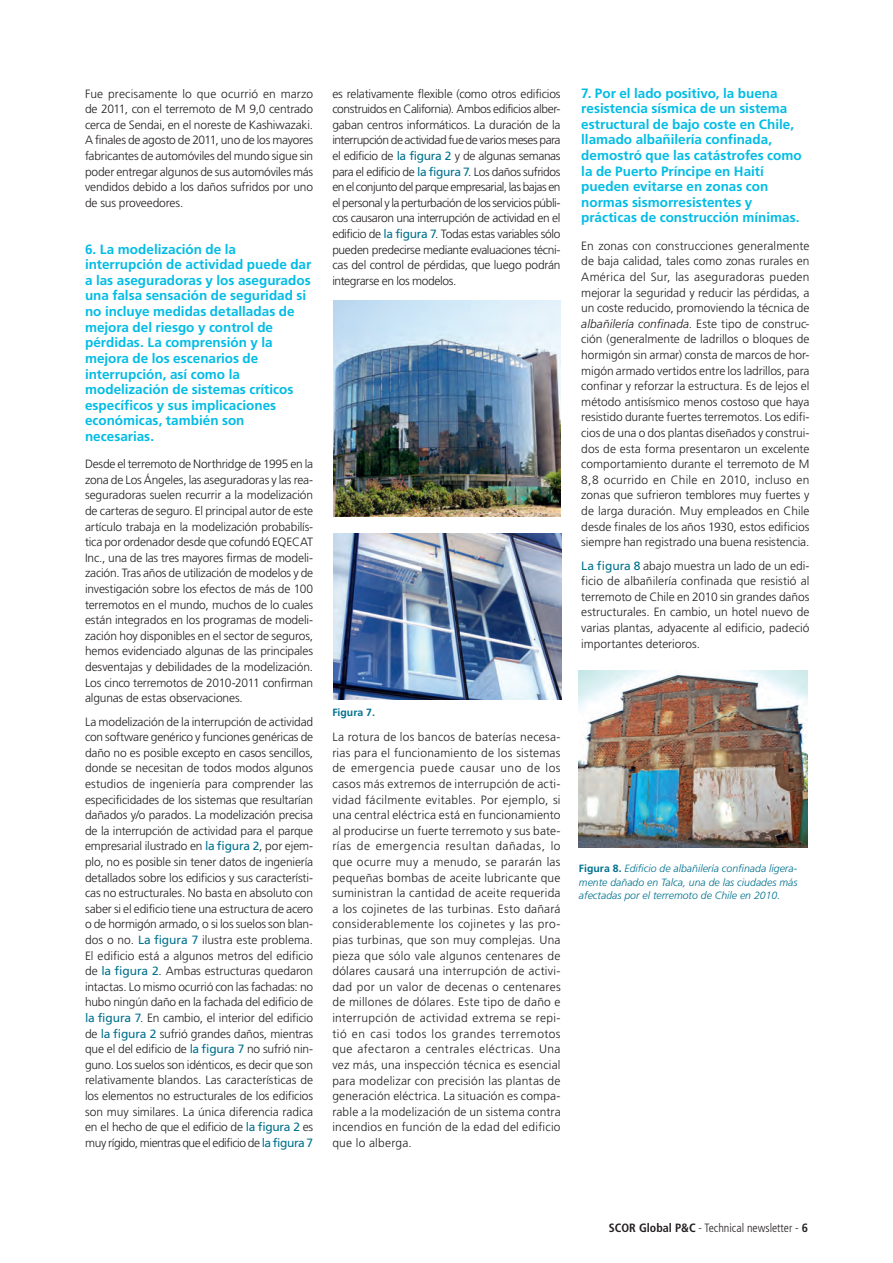
<style>
.page{position:relative;width:893px;height:1263px;background:#fff}
.page>*{position:absolute;margin:0;border:0;box-sizing:border-box;transform-origin:0 0}
.t1{font:700 13.5px/15.6px "Frutiger LT Std";color:#02bce5}
.t2{font:300 12px/15.6px "Frutiger LT Std";letter-spacing:-.01em;color:#231f20;text-align:justify}
.t3{font:300 condensed 12px "Frutiger LT Std";color:#231f20}
.t4{font:italic 300 10.5px/13.5px "Frutiger LT Std";color:#00718e;text-align:justify}
.t5{font:700 10.5px "Frutiger LT Std";color:#00718e}
.s1{font-weight:400;color:#00718e}
.s2{font-style:italic}
.s3{font-weight:700;font-style:normal}
.s4{font-weight:700}
</style>
<div class="page">
<img style="left:333px;top:301px;width:228px;height:216px">
<img style="left:333px;top:534px;width:228px;height:165px">
<img style="left:579px;top:670px;width:228px;height:177px">
<p class="t2" style="left:85px;top:86px;width:230px">Fue precisamente lo que ocurrió en marzo de 2011, con el terremoto de M 9,0 centrado cerca de Sendai, en el noreste de Kashiwazaki.<br>A finales de agosto de 2011, uno de los mayores fabricantes de automóviles del mundo sigue sin poder entregar algunos de sus automóviles más vendidos debido a los daños sufridos por uno de sus proveedores.</p>
<p class="t1" style="left:85px;top:242px;width:228px">6. La modelización de la interrupción de actividad puede dar a las aseguradoras y los asegurados una falsa sensación de seguridad si no incluye medidas detalladas de mejora del riesgo y control de pérdidas. La comprensión y la mejora de los escenarios de interrupción, así como la modelización de sistemas críticos específicos y sus implicaciones económicas, también son necesarias.</p>
<p class="t2" style="left:85px;top:456px;width:230px">Desde el terremoto de Northridge de 1995 en la zona de Los Ángeles, las aseguradoras y las rea&shy;seguradoras suelen recurrir a la modelización de carteras de seguro. El principal autor de este artículo trabaja en la modelización probabilís&shy;tica por ordenador desde que cofundó EQECAT Inc., una de las tres mayores firmas de modeli&shy;zación. Tras años de utilización de modelos y de investigación sobre los efectos de más de 100 terremotos en el mundo, muchos de lo cuales están integrados en los programas de modeli&shy;zación hoy disponibles en el sector de seguros, hemos evidenciado algunas de las principales desventajas y debilidades de la modelización.<br>Los cinco terremotos de 2010-2011 confirman algunas de estas observaciones.</p>
<p class="t2" style="left:85px;top:714px;width:230px">La modelización de la interrupción de actividad con software genérico y funciones genéricas de daño no es posible excepto en casos sencillos, donde se necesitan de todos modos algunos estudios de ingeniería para comprender las especificidades de los sistemas que resultarían dañados y/o parados. La modelización precisa de la interrupción de actividad para el parque empresarial ilustrado en <span class="s1">la figura 2</span>, por ejem&shy;plo, no es posible sin tener datos de ingeniería detallados sobre los edificios y sus característi&shy;cas no estructurales. No basta en absoluto con saber si el edificio tiene una estructura de acero o de hormigón armado, o si los suelos son blan&shy;dos o no. <span class="s1">La figura 7</span> ilustra este problema.<br>El edificio está a algunos metros del edificio de <span class="s1">la figura 2</span>. Ambas estructuras quedaron intactas. Lo mismo ocurrió con las fachadas: no hubo ningún daño en la fachada del edificio de <span class="s1">la figura 7</span>. En cambio, el interior del edificio de <span class="s1">la figura 2</span> sufrió grandes daños, mientras que el del edificio de <span class="s1">la figura 7</span> no sufrió nin&shy;guno. Los suelos son idénticos, es decir que son relativamente blandos. Las características de los elementos no estructurales de los edificios son muy similares. La única diferencia radica en el hecho de que el edificio de <span class="s1">la figura 2</span> es muy rígido, mientras que el edificio de <span class="s1">la figura 7</span></p>
<p class="t2" style="left:332px;top:86px;width:230px">es relativamente flexible (como otros edificios construidos en California). Ambos edificios alber&shy;gaban centros informáticos. La duración de la interrupción de actividad fue de varios meses para el edificio de <span class="s1">la figura 2</span> y de algunas semanas para el edificio de <span class="s1">la figura 7</span>. Los daños sufridos en el conjunto del parque empresarial, las bajas en el personal y la perturbación de los servicios públi&shy;cos causaron una interrupción de actividad en el edificio de <span class="s1">la figura 7</span>. Todas estas variables sólo pueden predecirse mediante evaluaciones técni&shy;cas del control de pérdidas, que luego podrán integrarse en los modelos.</p>
<p class="t1" style="left:581px;top:86px;width:222px">7. Por el lado positivo, la buena resistencia sísmica de un sistema estructural de bajo coste en Chile, llamado albañilería confinada, demostró que las catástrofes como la de Puerto Príncipe en Haití pueden evitarse en zonas con normas sismorresistentes y prácticas de construcción mínimas.</p>
<p class="t2" style="left:581px;top:238px;width:230px">En zonas con construcciones generalmente de baja calidad, tales como zonas rurales en América del Sur, las aseguradoras pueden mejorar la seguridad y reducir las pérdidas, a un coste reducido, promoviendo la técnica de <span class="s2">albañilería confinada</span>. Este tipo de construc&shy;ción (generalmente de ladrillos o bloques de hormigón sin armar) consta de marcos de hor&shy;migón armado vertidos entre los ladrillos, para confinar y reforzar la estructura. Es de lejos el método antisísmico menos costoso que haya resistido durante fuertes terremotos. Los edifi&shy;cios de una o dos plantas diseñados y construi&shy;dos de esta forma presentaron un excelente comportamiento durante el terremoto de M 8,8 ocurrido en Chile en 2010, incluso en zonas que sufrieron temblores muy fuertes y de larga duración. Muy empleados en Chile desde finales de los años 1930, estos edificios siempre han registrado una buena resistencia.</p>
<p class="t2" style="left:581px;top:558px;width:230px"><span class="s1">La figura 8</span> abajo muestra un lado de un edi&shy;ficio de albañilería confinada que resistió al terremoto de Chile en 2010 sin grandes daños estructurales. En cambio, un hotel nuevo de varias plantas, adyacente al edificio, padeció importantes deterioros.</p>
<p class="t5" style="left:332px;top:708px;width:44px">Figura 7.</p>
<p class="t2" style="left:332px;top:729px;width:230px">La rotura de los bancos de baterías necesa&shy;rias para el funcionamiento de los sistemas de emergencia puede causar uno de los casos más extremos de interrupción de acti&shy;vidad fácilmente evitables. Por ejemplo, si una central eléctrica está en funcionamiento al producirse un fuerte terremoto y sus bate&shy;rías de emergencia resultan dañadas, lo que ocurre muy a menudo, se pararán las pequeñas bombas de aceite lubricante que suministran la cantidad de aceite requerida a los cojinetes de las turbinas. Esto dañará considerablemente los cojinetes y las pro&shy;pias turbinas, que son muy complejas. Una pieza que sólo vale algunos centenares de dólares causará una interrupción de activi&shy;dad por un valor de decenas o centenares de millones de dólares. Este tipo de daño e interrupción de actividad extrema se repi&shy;tió en casi todos los grandes terremotos que afectaron a centrales eléctricas. Una vez más, una inspección técnica es esencial para modelizar con precisión las plantas de generación eléctrica. La situación es compa&shy;rable a la modelización de un sistema contra incendios en función de la edad del edificio que lo alberga.</p>
<p class="t4" style="left:579px;top:862px;width:220px"><span class="s3">Figura 8.</span> Edificio de albañilería confinada ligera&shy;mente dañado en Talca, una de las ciudades más afectadas por el terremoto de Chile en 2010.</p>
<p class="t3" style="left:609px;top:1220px;width:201px"><span class="s4">SCOR Global P&amp;C</span> - Technical newsletter - <span class="s4">6</span></p>
</div>
